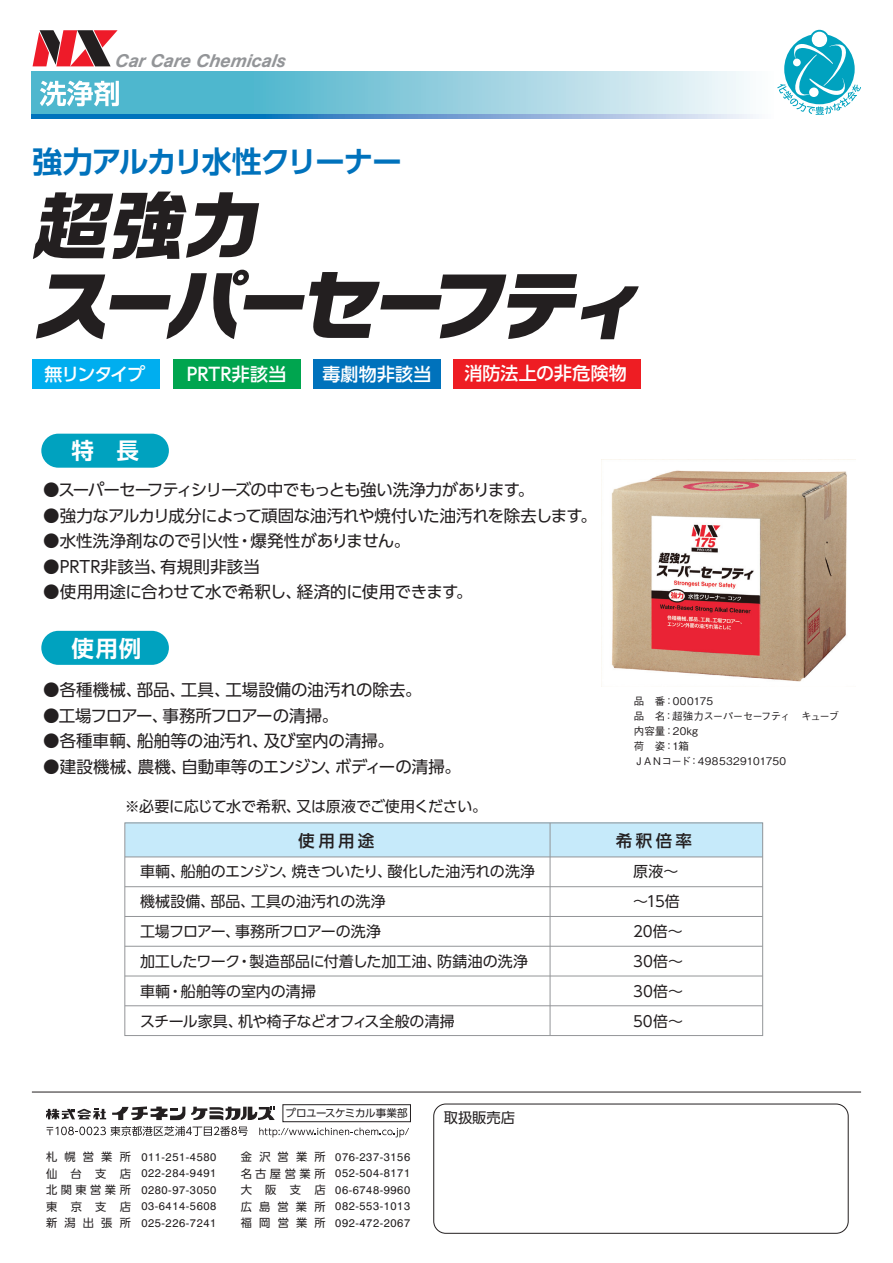
<style>
.page{position:relative;width:893px;height:1263px;background:#fff}
.page>*{position:absolute;margin:0;border:0;box-sizing:border-box;transform-origin:0 0}
.t1{font:italic 900 73.8px "Typelabo N Std";color:#231f20}
.t2{font:italic 700 73.8px "Ro G San Srf Std";color:#231f20}
.t3{font:700 30px "UD Shin Go Pr 6 N De";letter-spacing:-.055em;color:#0072bc}
.t4{font:700 22.5px "UD Shin Go Pro De";color:#fff}
.t5{font:500 18px "UD Shin Go Pr 6 N";letter-spacing:.005em;color:#fff}
.t6{font:italic 700 17.7px "Swiss 721 BT";color:#939598}
.t7{font:16.5px "UD Shin Go Pr 6 N";letter-spacing:-.015em;color:#231f20}
.t8{font:16.5px "UD Shin Go Pr 6 N";letter-spacing:-.065em;color:#231f20}
.t9{font:16.5px "UD Shin Go Pr 6 N";letter-spacing:-.06em;color:#231f20}
.t10{font:16.5px "UD Shin Go Pr 6 N";letter-spacing:.005em;color:#231f20}
.t11{font:500 16.5px "UD Shin Go Pr 6 N";letter-spacing:.2em;color:#231f20}
.t12{font:15px/30px "UD Shin Go Pr 6 N";letter-spacing:-.005em;color:#231f20}
.t13{font:14.25px "UD Shin Go Pro";color:#231f20}
.t14{font:11.25px/16.5px "Swiss 721 BT";letter-spacing:.05em;color:#231f20;text-align:justify}
.t15{font:11.25px/16.5px "UD Shin Go Pro";letter-spacing:.64em;color:#231f20;text-align:justify}
.t16{font:500 10.5px/15px "Gothic BBB Pr 6";letter-spacing:-.02em;color:#231f20}
.t17{font:10.5px "UD Shin Go Pro";letter-spacing:-.03em;color:#231f20}
.s1{font-size:66.45px}
</style>
<div class="page">
<svg style="left:32px;top:72px;width:715px;height:42px;background:#8dcddd"></svg>
<svg style="left:777px;top:30px;width:84px;height:85px"></svg>
<div style="left:812px;top:32px;width:15px;height:15px;background:#fff;border-radius:50%"></div>
<div style="left:433px;top:1104px;width:416px;height:130px;border:1px solid #231f20;border-radius:12px"></div>
<hr style="left:32px;top:1092px;width:829px;height:1px;background:#231f20">
<svg style="left:33px;top:30px;width:85px;height:36px"></svg>
<svg style="left:32px;top:114px;width:724px;height:4px;background:#5b9acf"></svg>
<svg style="left:47px;top:1126px;width:201px;height:10px"></svg>
<svg style="left:259px;top:1127px;width:150px;height:10px"></svg>
<div style="left:283px;top:1104px;width:128px;height:18px;border:1px solid #231f20"></div>
<svg style="left:112px;top:1106px;width:73px;height:14px"></svg>
<svg style="left:191px;top:1106px;width:84px;height:14px"></svg>
<svg style="left:46px;top:1109px;width:60px;height:10px"></svg>
<div style="left:125px;top:823px;width:638px;height:34px;background:#c6eafa"></div>
<hr style="left:125px;top:886px;width:638px;height:1px;background:#939598">
<hr style="left:125px;top:856px;width:638px;height:1px;background:#939598">
<hr style="left:125px;top:916px;width:638px;height:1px;background:#939598">
<hr style="left:125px;top:946px;width:638px;height:1px;background:#939598">
<hr style="left:125px;top:976px;width:638px;height:1px;background:#939598">
<hr style="left:125px;top:1005px;width:638px;height:1px;background:#939598">
<svg style="left:40px;top:81px;width:79px;height:25px"></svg>
<div style="left:41px;top:631px;width:128px;height:34px;background:#00a2bf;border-radius:17px"></div>
<div style="left:41px;top:434px;width:128px;height:34px;background:#00a2bf;border-radius:17px"></div>
<img style="left:602px;top:459px;width:253px;height:223px">
<div style="left:33px;top:359px;width:127px;height:29px;background:#00aeef"></div>
<div style="left:173px;top:359px;width:127px;height:29px;background:#00a54f"></div>
<div style="left:313px;top:359px;width:128px;height:29px;background:#0072bc"></div>
<div style="left:454px;top:359px;width:187px;height:29px;background:#ee1d23"></div>
<div style="left:124px;top:822px;width:639px;height:214px;border:1px solid #939598"></div>
<hr style="left:550px;top:823px;width:1px;height:212px;background:#939598">
<p class="t6" style="left:115px;top:49px;width:176px">Car Care Chemicals</p>
<h2 class="t3" style="left:33px;top:137px;width:371px">強力アルカリ水性クリーナー</h2>
<h1 class="t2" style="left:32px;top:175px;width:245px">超強力</h1>
<h1 class="t1" style="left:32px;top:251px;width:623px">スーパーセーフテ<span class="s1">ィ</span></h1>
<p class="t5" style="left:45px;top:359px;width:102px">無リンタイプ</p>
<p class="t5" style="left:187px;top:359px;width:101px">PRTR非該当</p>
<p class="t5" style="left:322px;top:359px;width:110px">毒劇物非該当</p>
<p class="t5" style="left:464px;top:359px;width:164px">消防法上の非危険物</p>
<h3 class="t4" style="left:71px;top:433px;width:69px">特　長</h3>
<p class="t8" style="left:43px;top:476px;width:492px">●スーパーセーフティシリーズの中でもっとも強い洗浄力があります。</p>
<p class="t7" style="left:43px;top:502px;width:555px">●強力なアルカリ成分によって頑固な油汚れや焼付いた油汚れを除去します。</p>
<p class="t7" style="left:43px;top:527px;width:369px">●水性洗浄剤なので引火性・爆発性がありません。</p>
<p class="t10" style="left:43px;top:553px;width:218px">●PRTR非該当、有規則非該当</p>
<p class="t7" style="left:43px;top:578px;width:431px">●使用用途に合わせて水で希釈し、経済的に使用できます。</p>
<h3 class="t4" style="left:71px;top:630px;width:72px">使用例</h3>
<p class="t7" style="left:43px;top:677px;width:380px">●各種機械、部品、工具、工場設備の油汚れの除去。</p>
<p class="t9" style="left:43px;top:702px;width:297px">●工場フロアー、事務所フロアーの清掃。</p>
<p class="t7" style="left:43px;top:728px;width:352px">●各種車輌、船舶等の油汚れ、及び室内の清掃。</p>
<p class="t7" style="left:43px;top:753px;width:419px">●建設機械、農機、自動車等のエンジン、ボディーの清掃。</p>
<p class="t12" style="left:125px;top:790px;width:364px">※必要に応じて水で希釈、又は原液でご使用ください。</p>
<p class="t16" style="left:634px;top:692px;width:207px">品　番：000175<br>品　名：超強力スーパーセーフティ　キューブ内容量：20kg<br>荷　姿：1箱<br>ＪＡＮコード：4985329101750</p>
<p class="t11" style="left:298px;top:827px;width:78px">使用用途</p>
<p class="t11" style="left:616px;top:827px;width:78px">希釈倍率</p>
<p class="t12" style="left:140px;top:855px;width:397px">車輌、船舶のエンジン、焼きついたり、酸化した油汚れの洗浄機械設備、部品、工具の油汚れの洗浄<br>工場フロアー、事務所フロアーの洗浄<br>加工したワーク・製造部品に付着した加工油、防錆油の洗浄車輌・船舶等の室内の清掃<br>スチール家具、机や椅子などオフィス全般の清掃</p>
<p class="t12" style="left:633px;top:855px;width:51px">原液～～15倍<br>20倍～<br>30倍～<br>30倍～<br>50倍～</p>
<p class="t17" style="left:286px;top:1105px;width:124px">プロユースケミカル事業部</p>
<p class="t15" style="left:46px;top:1148px;width:87px">札幌営業所仙台支店北関東営業所東京支店新潟出張所</p>
<p class="t15" style="left:241px;top:1148px;width:87px">金沢営業所名古屋営業所大阪支店広島営業所福岡営業所</p>
<p class="t14" style="left:141px;top:1148px;width:76px">011-251-4580<br>022-284-9491<br>0280-97-3050<br>03-6414-5608<br>025-226-7241</p>
<p class="t14" style="left:335px;top:1148px;width:76px">076-237-3156<br>052-504-8171<br>06-6748-9960<br>082-553-1013<br>092-472-2067</p>
<p class="t13" style="left:444px;top:1105px;width:73px">取扱販売店</p>
</div>
